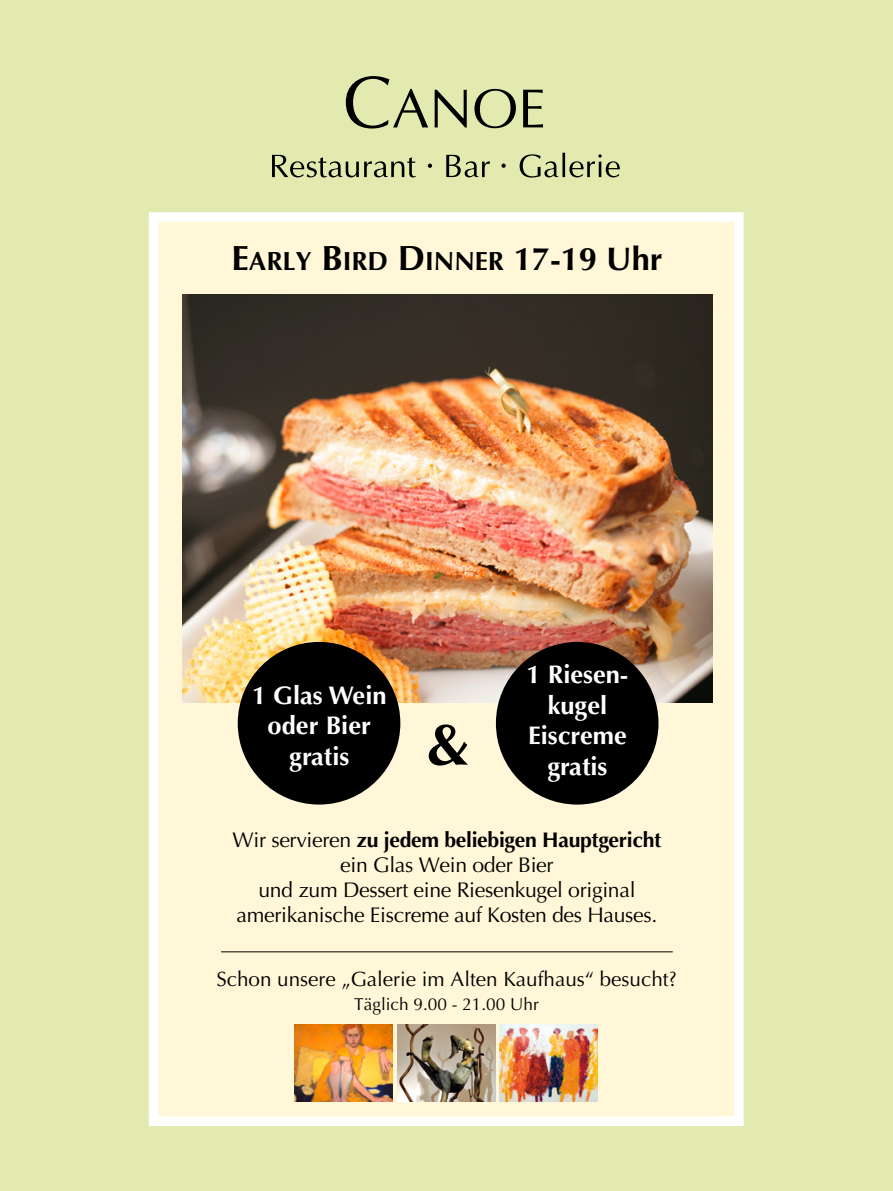
<style>
.page{position:relative;width:893px;height:1191px;background:#e3eaaf}
.page>*{position:absolute;margin:0;border:0;box-sizing:border-box;transform-origin:0 0}
.t1{font:700 58.8px "Optima LH East A";color:#000}
.t2{font:700 26.25px "Optima";color:#000}
.t3{font:700 25.55px/30.6px "Optima LH East A";color:#fff;text-align:center}
.t4{font:21.18px/25px "Optima";letter-spacing:-.015em;color:#000;text-align:center}
.t5{font:20.65px "Optima";color:#000}
.t6{font:17.15px "Optima";color:#000}
.s1{font-size:35px}
.s2{font-size:32.73px}
.s3{font-weight:700}
</style>
<div class="page">
<div style="left:149px;top:212px;width:595px;height:914px;background:#fff7d7;border:10px solid #fff"></div>
<svg style="left:346px;top:76px;width:82px;height:52px"></svg>
<svg style="left:435px;top:90px;width:32px;height:38px"></svg>
<svg style="left:474px;top:89px;width:42px;height:39px"></svg>
<svg style="left:523px;top:90px;width:20px;height:37px"></svg>
<svg style="left:272px;top:155px;width:144px;height:22px"></svg>
<svg style="left:446px;top:155px;width:44px;height:22px"></svg>
<svg style="left:520px;top:153px;width:100px;height:24px"></svg>
<svg style="left:428px;top:164px;width:4px;height:4px"></svg>
<svg style="left:501px;top:163px;width:5px;height:5px"></svg>
<img style="left:183px;top:295px;width:530px;height:407px">
<div style="left:496px;top:642px;width:162px;height:162px;background:#000;border-radius:50%"></div>
<div style="left:238px;top:642px;width:162px;height:162px;background:#000;border-radius:50%"></div>
<hr style="left:221px;top:951px;width:452px;height:1px;background:#000">
<img style="left:295px;top:1024px;width:98px;height:77px">
<img style="left:397px;top:1024px;width:98px;height:77px">
<img style="left:500px;top:1024px;width:98px;height:77px">
<p class="t2" style="left:231px;top:245px;width:433px"><span class="s1">E</span>ARLY <span class="s1">B</span>IRD <span class="s1">D</span>INNER <span class="s2">17-19 Uhr</span></p>
<p class="t3" style="left:252px;top:680px;width:136px">1 Glas Wein oder Bier gratis</p>
<h1 class="t1" style="left:426px;top:708px;width:44px">&amp;</h1>
<p class="t3" style="left:526px;top:659px;width:103px">1 Riesen&shy;kugel<br>Eiscreme gratis</p>
<p class="t4" style="left:233px;top:827px;width:430px">Wir servieren <span class="s3">zu jedem beliebigen Hauptgericht </span>ein Glas Wein oder Bier<br>und zum Dessert eine Riesenkugel original amerikanische Eiscreme auf Kosten des Hauses.</p>
<p class="t5" style="left:216px;top:967px;width:462px">Schon unsere „Galerie im Alten Kaufhaus“ besucht?</p>
<p class="t6" style="left:354px;top:994px;width:186px">Täglich 9.00 - 21.00 Uhr</p>
</div>
